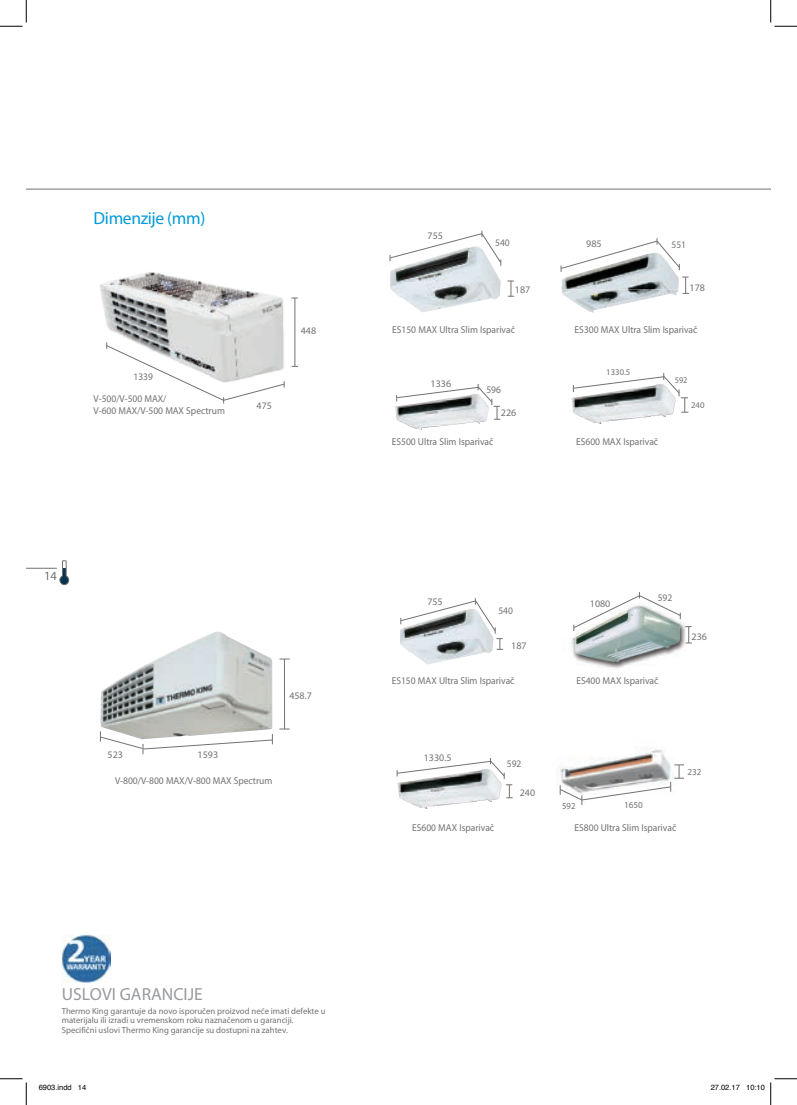
<style>
.page{position:relative;width:797px;height:1105px;background:#fff}
.page>*{position:absolute;margin:0;border:0;box-sizing:border-box;transform-origin:0 0}
.t1{font:17.5px "Myriad Pro";color:#989a9d}
.t2{font:17.5px "Myriad Pro";letter-spacing:-.02em;color:#009ad9}
.t3{font:12.5px "Myriad Pro";color:#717275}
.t4{font:10px/12px "Myriad Pro";color:#717275;scale:.95 1}
.t5{font:10px "Myriad Pro";color:#717275}
.t6{font:9.12px "Myriad Pro";color:#717275}
.t7{font:9.12px "Myriad Pro";color:#717275;scale:.95 1}
.t8{font:8.75px/9.8px "Myriad Pro";color:#717275}
.t9{font:8.75px "Myriad Pro";color:#717275;scale:.95 1}
.t10{font:7.5px "Helvetica";color:#000}
</style>
<div class="page">
<hr style="left:26px;top:568px;width:31px;height:1px;background:#717275">
<svg style="left:59px;top:560px;width:10px;height:25px"></svg>
<hr style="left:26px;top:189px;width:744px;height:1px;background:#717275">
<img style="left:100px;top:631px;width:172px;height:100px">
<hr style="left:284px;top:659px;width:1px;height:70px;background:#717275">
<svg style="left:100px;top:731px;width:173px;height:23px"></svg>
<img style="left:99px;top:272px;width:200px;height:132px">
<hr style="left:295px;top:298px;width:1px;height:68px;background:#717275">
<svg style="left:106px;top:342px;width:179px;height:61px"></svg>
<div style="left:250px;top:398px;width:29px;height:14px;background:#fff"></div>
<img style="left:571px;top:638px;width:114px;height:31px">
<svg style="left:573px;top:592px;width:119px;height:52px"></svg>
<img style="left:395px;top:406px;width:92px;height:24px">
<svg style="left:396px;top:384px;width:104px;height:36px"></svg>
<div style="left:429px;top:378px;width:23px;height:10px;background:#fff"></div>
<img style="left:559px;top:748px;width:116px;height:46px">
<svg style="left:560px;top:765px;width:124px;height:40px"></svg>
<img style="left:407px;top:650px;width:86px;height:15px">
<svg style="left:400px;top:598px;width:103px;height:52px"></svg>
<div style="left:420px;top:596px;width:29px;height:10px;background:#fff"></div>
<img style="left:400px;top:798px;width:99px;height:11px">
<svg style="left:397px;top:758px;width:115px;height:40px"></svg>
<div style="left:418px;top:749px;width:39px;height:15px;background:#fff"></div>
<img style="left:563px;top:294px;width:114px;height:19px">
<svg style="left:560px;top:238px;width:129px;height:56px"></svg>
<svg style="left:507px;top:281px;width:7px;height:16px"></svg>
<svg style="left:430px;top:231px;width:61px;height:16px"></svg>
<div style="left:421px;top:230px;width:29px;height:10px;background:#fff"></div>
<img style="left:389px;top:247px;width:112px;height:65px">
<img style="left:571px;top:385px;width:102px;height:39px">
<svg style="left:573px;top:373px;width:115px;height:40px"></svg>
<div style="left:602px;top:367px;width:32px;height:10px;background:#fff"></div>
<img style="left:62px;top:934px;width:48px;height:49px">
<svg style="left:0;top:0;width:27px;height:27px"></svg>
<svg style="left:0;top:1078px;width:27px;height:27px"></svg>
<svg style="left:770px;top:0;width:27px;height:27px"></svg>
<svg style="left:770px;top:1078px;width:27px;height:27px"></svg>
<h1 class="t2" style="left:94px;top:208px;width:113px">Dimenzije (mm)</h1>
<p class="t4" style="left:133px;top:371px;width:22px">1339</p>
<p class="t4" style="left:94px;top:393px;width:140px">V-500/V-500 MAX/<br>V-600 MAX/V-500 MAX Spectrum</p>
<p class="t5" style="left:257px;top:400px;width:17px">475</p>
<p class="t5" style="left:301px;top:325px;width:17px">448</p>
<p class="t3" style="left:44px;top:569px;width:14px">14</p>
<p class="t5" style="left:289px;top:690px;width:24px">458.7</p>
<p class="t5" style="left:108px;top:750px;width:17px">523</p>
<p class="t5" style="left:198px;top:750px;width:22px">1593</p>
<p class="t4" style="left:115px;top:774px;width:167px">V-800/V-800 MAX/V-800 MAX Spectrum</p>
<h1 class="t1" style="left:62px;top:985px;width:142px">USLOVI GARANCIJE</h1>
<p class="t8" style="left:62px;top:1006px;width:265px">Thermo King garantuje da novo isporučen proizvod neće imati defekte u materijalu ili izradi u vremenskom roku naznačenom u garanciji.<br>Specifični uslovi Thermo King garancije su dostupni na zahtev.</p>
<p class="t5" style="left:427px;top:230px;width:17px">755</p>
<p class="t4" style="left:495px;top:237px;width:17px">540</p>
<p class="t5" style="left:515px;top:284px;width:17px">187</p>
<p class="t4" style="left:392px;top:324px;width:131px">ES150 MAX Ultra Slim Isparivač</p>
<p class="t5" style="left:430px;top:378px;width:22px">1336</p>
<p class="t4" style="left:486px;top:384px;width:17px">596</p>
<p class="t5" style="left:501px;top:408px;width:17px">226</p>
<p class="t4" style="left:392px;top:436px;width:109px">ES500 Ultra Slim Isparivač</p>
<p class="t5" style="left:586px;top:238px;width:17px">985</p>
<p class="t4" style="left:671px;top:239px;width:17px">551</p>
<p class="t5" style="left:689px;top:282px;width:17px">178</p>
<p class="t4" style="left:574px;top:324px;width:131px">ES300 MAX Ultra Slim Isparivač</p>
<p class="t8" style="left:606px;top:368px;width:26px">1330.5</p>
<p class="t4" style="left:576px;top:436px;width:88px">ES600 MAX Isparivač</p>
<p class="t9" style="left:674px;top:375px;width:15px">592</p>
<p class="t8" style="left:691px;top:400px;width:15px">240</p>
<p class="t5" style="left:427px;top:596px;width:17px">755</p>
<p class="t4" style="left:498px;top:605px;width:17px">540</p>
<p class="t5" style="left:511px;top:640px;width:17px">187</p>
<p class="t4" style="left:392px;top:675px;width:131px">ES150 MAX Ultra Slim Isparivač</p>
<p class="t5" style="left:424px;top:752px;width:29px">1330.5</p>
<p class="t4" style="left:412px;top:822px;width:88px">ES600 MAX Isparivač</p>
<p class="t4" style="left:507px;top:758px;width:17px">592</p>
<p class="t5" style="left:520px;top:787px;width:17px">240</p>
<p class="t5" style="left:590px;top:599px;width:22px">1080</p>
<p class="t4" style="left:657px;top:592px;width:17px">592</p>
<p class="t4" style="left:576px;top:675px;width:88px">ES400 MAX Isparivač</p>
<p class="t5" style="left:691px;top:631px;width:17px">236</p>
<p class="t7" style="left:562px;top:801px;width:16px">592</p>
<p class="t6" style="left:624px;top:799px;width:20px">1650</p>
<p class="t4" style="left:574px;top:822px;width:109px">ES800 Ultra Slim Isparivač</p>
<p class="t6" style="left:687px;top:767px;width:16px">232</p>
<p class="t10" style="left:39px;top:1081px;width:49px">6903.indd 14</p>
<p class="t10" style="left:710px;top:1081px;width:56px">27.02.17 10:10</p>
</div>
